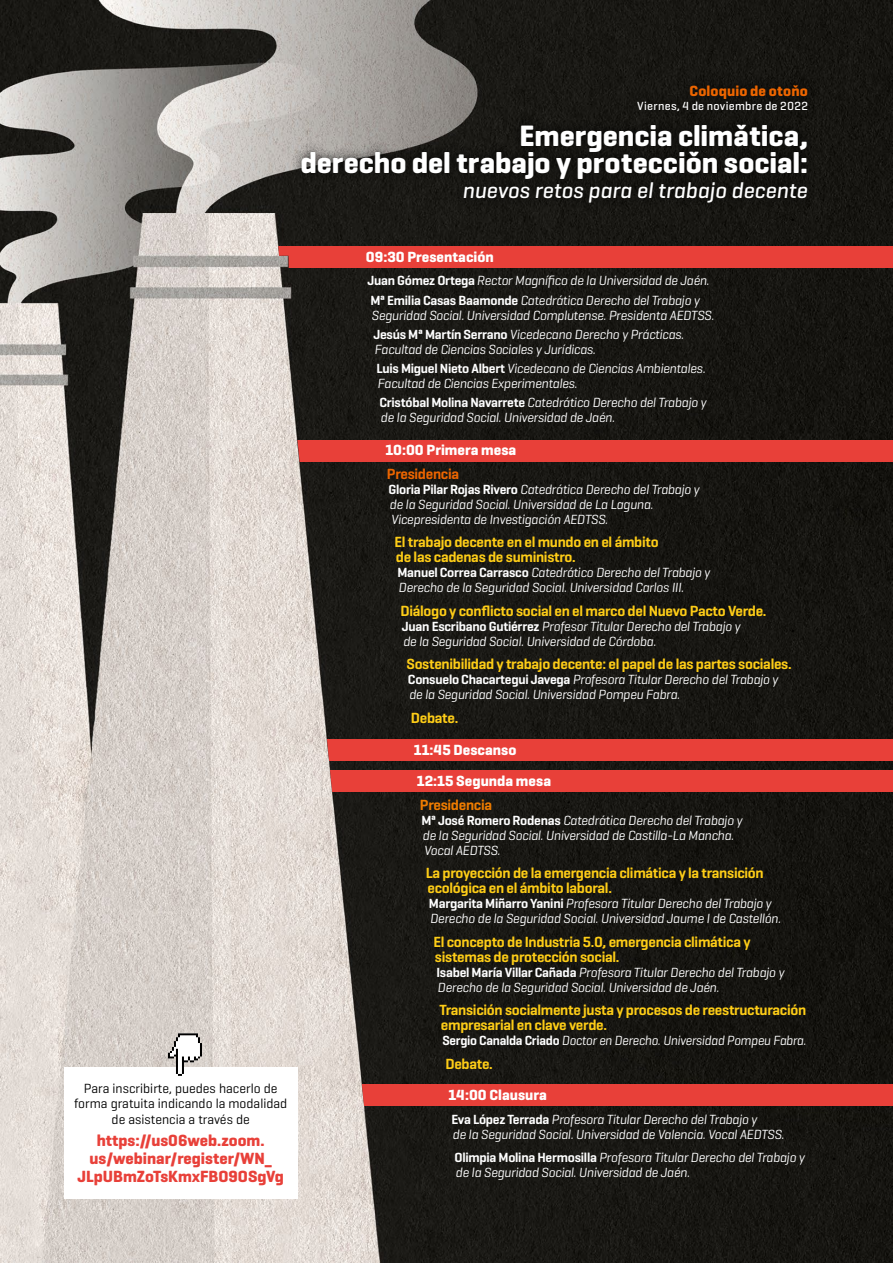
<style>
.page{position:relative;width:893px;height:1263px;background:#fff}
.page>*{position:absolute;margin:0;border:0;box-sizing:border-box;transform-origin:0 0}
.t1{font:700 30px/27px "Geogrotesque Cyr";letter-spacing:-.005em;color:#fff;text-align:right}
.t2{font:italic 500 22.5px "Geogrotesque Cyr";color:#fff}
.t3{font:700 16.5px/18px "Geogrotesque Cyr";color:#e84039;text-align:center}
.t4{font:600 15px/15px "Geogrotesque Cyr";letter-spacing:-.02em;color:#fecd17}
.t5{font:700 15px/31.5px "Geogrotesque Cyr";color:#fff}
.t6{font:700 15px "Geogrotesque Cyr";letter-spacing:.005em;color:#ec6500}
.t7{font:600 15px "Geogrotesque Cyr";letter-spacing:-.02em;color:#ec6500}
.t8{font:600 15px "Geogrotesque Cyr";letter-spacing:-.02em;color:#ef7c00}
.t9{font:italic 13.5px/15px "Geogrotesque Cyr";letter-spacing:-.02em;color:#fff}
.t10{font:13.5px/15.5px "Geogrotesque Cyr";color:#000;text-align:center}
.t11{font:500 12px "Geogrotesque Cyr";letter-spacing:.02em;color:#fff}
.s1{font-weight:600;font-style:normal}
</style>
<div class="page">
<img style="left:0;top:0;width:893px;height:1263px">
<div style="left:255px;top:247px;width:638px;height:21px;background:#e84039"></div>
<div style="left:298px;top:440px;width:595px;height:21px;background:#e84039"></div>
<div style="left:298px;top:739px;width:595px;height:21px;background:#e84039"></div>
<div style="left:298px;top:771px;width:595px;height:21px;background:#e84039"></div>
<div style="left:298px;top:1084px;width:595px;height:22px;background:#e84039"></div>
<div style="left:292px;top:76px;width:525px;height:136px;background:#000;opacity:.75"></div>
<img style="left:246px;top:237px;width:118px;height:873px">
<div style="left:64px;top:1067px;width:234px;height:132px;background:#fff"></div>
<svg style="left:168px;top:1033px;width:34px;height:43px"></svg>
<p class="t6" style="left:690px;top:81px;width:120px">Coloquio de otoňo</p>
<p class="t11" style="left:637px;top:98px;width:172px">Viernes, 4 de noviembre de 2022</p>
<h1 class="t1" style="left:300px;top:122px;width:509px">Emergencia climǎtica,<br>derecho del trabajo y protecciǒn social:</h1>
<h2 class="t2" style="left:463px;top:176px;width:346px">nuevos retos para el trabajo decente</h2>
<p class="t10" style="left:74px;top:1080px;width:215px">Para inscribirte, puedes hacerlo de forma gratuita indicando la modalidad de asistencia a través de</p>
<p class="t3" style="left:77px;top:1131px;width:208px">https://us06web.zoom. us/webinar/register/WN_<br>JLpUBmZoTsKmxFBO9OSgVg</p>
<p class="t5" style="left:366px;top:241px;width:129px">09:30 Presentación</p>
<p class="t9" style="left:367px;top:271px;width:344px;line-height:19.2px"><span class="s1">Juan Gómez Ortega</span> Rector Magnífico de la Universidad de Jaén.<br><span class="s1">Mª Emilia Casas Baamonde</span> Catedrática Derecho del Trabajo y</p>
<p class="t9" style="left:372px;top:305px;width:344px;line-height:19.2px">Seguridad Social. Universidad Complutense. Presidenta AEDTSS.<br><span class="s1">Jesús Mª Martín Serrano</span> Vicedecano Derecho y Prácticas.</p>
<p class="t9" style="left:375px;top:339px;width:332px;line-height:19.2px">Facultad de Ciencias Sociales y Jurídicas.<br><span class="s1">Luis Miguel Nieto Albert</span> Vicedecano de Ciencias Ambientales.</p>
<p class="t9" style="left:378px;top:374px;width:330px;line-height:19.2px">Facultad de Ciencias Experimentales.<br><span class="s1">Cristóbal Molina Navarrete</span> Catedrático Derecho del Trabajo y</p>
<p class="t9" style="left:381px;top:410px;width:236px">de la Seguridad Social. Universidad de Jaén.</p>
<p class="t5" style="left:385px;top:435px;width:132px">10:00 Primera mesa</p>
<p class="t7" style="left:387px;top:464px;width:74px">Presidencia</p>
<p class="t9" style="left:388px;top:481px;width:313px"><span class="s1">Gloria Pilar Rojas Rivero</span> Catedrática Derecho del Trabajo y de la Seguridad Social. Universidad de La Laguna.<br>Vicepresidenta de Investigación AEDTSS.</p>
<p class="t4" style="left:394px;top:535px;width:266px">El trabajo decente en el mundo en el ámbito de las cadenas de suministro.</p>
<p class="t9" style="left:397px;top:565px;width:315px"><span class="s1">Manuel Correa Carrasco</span> Catedrático Derecho del Trabajo y<br>Derecho de la Seguridad Social. Universidad Carlos III.</p>
<p class="t4" style="left:400px;top:603px;width:368px">Diálogo y conflicto social en el marco del Nuevo Pacto Verde.</p>
<p class="t9" style="left:402px;top:618px;width:340px"><span class="s1">Juan Escribano Gutiérrez</span> Profesor Titular Derecho del Trabajo y de la Seguridad Social. Universidad de Córdoba.</p>
<p class="t4" style="left:406px;top:657px;width:387px">Sostenibilidad y trabajo decente: el papel de las partes sociales.</p>
<p class="t9" style="left:408px;top:672px;width:372px"><span class="s1">Consuelo Chacartegui Javega</span> Profesora Titular Derecho del Trabajo y de la Seguridad Social. Universidad Pompeu Fabra.</p>
<p class="t4" style="left:411px;top:710px;width:49px">Debate.</p>
<p class="t5" style="left:414px;top:734px;width:139px">11:45 Descanso<br>12:15 Segunda mesa</p>
<p class="t8" style="left:420px;top:795px;width:74px">Presidencia</p>
<p class="t9" style="left:421px;top:812px;width:323px"><span class="s1">Mª José Romero Rodenas</span> Catedrática Derecho del Trabajo y de la Seguridad Social. Universidad de Castilla-La Mancha.<br>Vocal AEDTSS.</p>
<p class="t4" style="left:426px;top:865px;width:339px">La proyección de la emergencia climática y la transición ecológica en el ámbito laboral.</p>
<p class="t9" style="left:429px;top:895px;width:354px"><span class="s1">Margarita Miñarro Yanini</span> Profesora Titular Derecho del Trabajo y<br>Derecho de la Seguridad Social. Universidad Jaume I de Castellón.</p>
<p class="t4" style="left:433px;top:934px;width:319px">El concepto de Industria 5.0, emergencia climática y sistemas de protección social.</p>
<p class="t9" style="left:436px;top:964px;width:350px"><span class="s1">Isabel María Villar Cañada</span> Profesora Titular Derecho del Trabajo y<br>Derecho de la Seguridad Social. Universidad de Jaén.</p>
<p class="t4" style="left:439px;top:1002px;width:368px">Transición socialmente justa y procesos de reestructuración empresarial en clave verde.</p>
<p class="t9" style="left:442px;top:1032px;width:366px"><span class="s1">Sergio Canalda Criado</span> Doctor en Derecho. Universidad Pompeu Fabra.</p>
<p class="t4" style="left:445px;top:1056px;width:49px">Debate.</p>
<p class="t5" style="left:448px;top:1079px;width:100px">14:00 Clausura</p>
<p class="t9" style="left:451px;top:1111px;width:335px"><span class="s1">Eva López Terrada</span> Profesora Titular Derecho del Trabajo y<br>de la Seguridad Social. Universidad de Valencia. Vocal AEDTSS.</p>
<p class="t9" style="left:454px;top:1149px;width:352px"><span class="s1">Olimpia Molina Hermosilla</span> Profesora Titular Derecho del Trabajo y de la Seguridad Social. Universidad de Jaén.</p>
</div>
